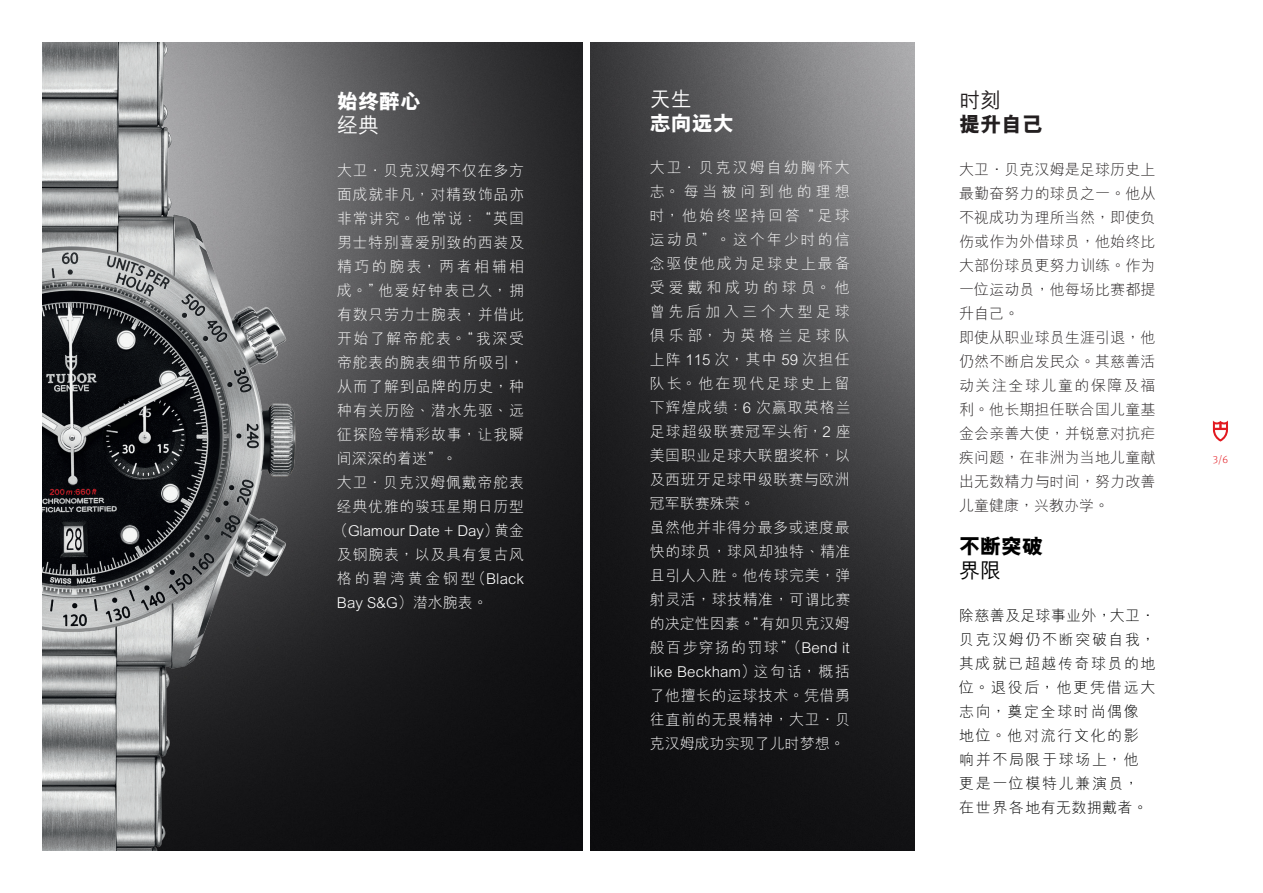
<style>
.page{position:relative;width:1263px;height:893px;background:#fff}
.page>*{position:absolute;margin:0;border:0;box-sizing:border-box;transform-origin:0 0}
.Manifesto{font:800 21px "M Hei HKS";color:#fff}
.Manifesto-2{font:500 21px "M Hei HKS";color:#fff}
.t1{font:800 21px "M Hei HKS";color:#000}
.t2{font:800 21px "M Hei HKS";color:#231f20}
.t3{font:500 21px "M Hei HKS";color:#000}
.t4{font:500 21px "M Hei HKS";color:#231f20}
.Manifesto-3{font:300 15px/24px "M Hei HKS";letter-spacing:.045em;color:#fff;text-align:justify}
.t5{font:300 15px/24px "M Hei HKS";letter-spacing:.01em;color:#231f20}
.t6{font:300 15px/24px "M Hei HKS";letter-spacing:.105em;color:#000}
.t7{font:300 10.5px "Meta Pro";color:#e21a21}
</style>
<div class="page">
<img style="left:375px;top:43px;width:207px;height:807px">
<img style="left:43px;top:43px;width:332px;height:807px">
<svg style="left:1213px;top:421px;width:15px;height:21px"></svg>
<img style="left:591px;top:43px;width:323px;height:807px">
<p class="Manifesto" style="left:337px;top:88px;width:85px">始終醉心</p>
<p class="Manifesto-2" style="left:337px;top:110px;width:43px">經典</p>
<p class="Manifesto-3" style="left:337px;top:158px;width:189px">大衛．貝克漢姆不僅在多方面成就非凡，對精緻飾品亦非常講究。他常說：“英國男士特別喜愛別緻的西裝及精巧的腕表，兩者相輔相成。”他愛好鐘錶已久，擁有數只勞力士腕表，並借此開始瞭解帝舵表。“我深受帝舵表的腕表細節所吸引，從而瞭解到品牌的歷史，種種有關歷險、潛水先驅、遠征探險等精彩故事，讓我瞬間深深的着迷”。</p>
<p class="Manifesto-3" style="left:333px;top:470px;width:192px">大衛．貝克漢姆佩戴帝舵表經典優雅的駿珏星期日曆型（Glamour Date + Day）黃金及鋼腕表，以及具有復古風格的碧灣黃金鋼型（Black Bay S&amp;G）潛水腕表。</p>
<h1 class="Manifesto-2" style="left:650px;top:84px;width:43px">天生</h1>
<h1 class="Manifesto" style="left:650px;top:109px;width:85px">志向遠大</h1>
<p class="Manifesto-3" style="left:650px;top:155px;width:202px;text-align:left">大衛．貝克漢姆自幼胸懷大志。每當被問到他的理想時，他始終堅持回答“足球運動員”。這個年少時的信念驅使他成為足球史上最備受愛戴和成功的球員。他曾先後加入三個大型足球俱樂部，為英格蘭足球隊上陣 115 次，其中 59 次擔任隊長。他在現代足球史上留下輝煌成績：6 次贏取英格蘭足球超級聯賽冠軍頭銜，2 座美國職業足球大聯盟獎杯，以及西班牙足球甲級聯賽與歐洲冠軍聯賽殊榮。<br>雖然他並非得分最多或速度最快的球員，球風卻獨特、精准且引人入勝。他傳球完美，彈射靈活，球技精准，可謂比賽的決定性因素。“有如貝克漢姆般百步穿揚的罰球”（Bend it like Beckham）這句話，概括了他擅長的運球技術。憑借勇往直前的無畏精神，大衛．貝克漢姆成功實現了兒時夢想。</p>
<h1 class="t4" style="left:959px;top:85px;width:43px">時刻</h1>
<h1 class="t2" style="left:959px;top:110px;width:85px">提升自己</h1>
<p class="t5" style="left:959px;top:157px;width:198px">大衛．貝克漢姆是足球歷史上最勤奮努力的球員之一。他從不視成功為理所當然，即使負傷或作為外借球員，他始終比大部份球員更努力訓練。作為一位運動員，他每場比賽都提升自己。<br>即使從職業球員生涯引退，他仍然不斷啓發民眾。其慈善活動關注全球兒童的保障及福利。他長期擔任聯合國兒童基金會親善大使，並銳意對抗瘧疾問題，在非洲為當地兒童獻出無數精力與時間，努力改善兒童健康，興教辦學。</p>
<h1 class="t1" style="left:959px;top:532px;width:85px">不斷突破</h1>
<h1 class="t3" style="left:959px;top:555px;width:43px">界限</h1>
<p class="t6" style="left:959px;top:603px;width:198px">除慈善及足球事業外，大衛．貝克漢姆仍不斷突破自我，其成就已超越傳奇球員的地位。退役後，他更憑借遠大志向，奠定全球時尚偶像地位。他對流行文化的影響並不局限於球場上，他更是一位模特兒兼演員，在世界各地有無數擁戴者。</p>
<p class="t7" style="left:1213px;top:451px;width:17px">3/6</p>
</div>
